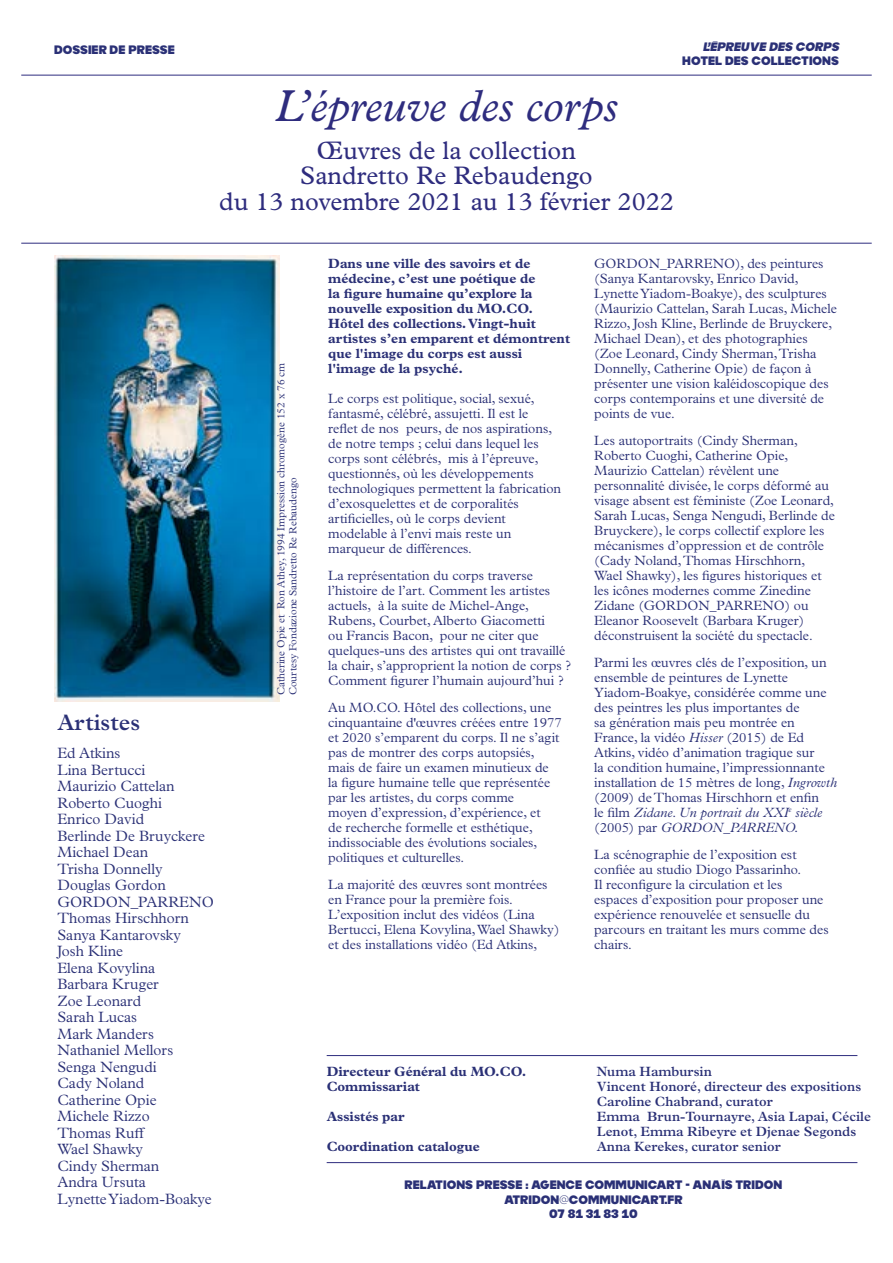
<style>
.page{position:relative;width:893px;height:1263px;background:#fff}
.page>*{position:absolute;margin:0;border:0;box-sizing:border-box;transform-origin:0 0}
.t1{font:italic 45px "Plantin MT Pro";color:#2e2c7e}
.t2{font:25.5px/25.5px "Plantin MT Pro";color:#2e2c7e;text-align:center}
.t3{font:600 22.5px "Plantin MT Pro";color:#2a3076}
.t4{font:300 15px/16.5px "Plantin MT Pro";color:#2a3076}
.t5{font:300 13.5px/15px "Plantin MT Pro";color:#2a3076}
.t6{font:700 13.5px/15px "Plantin MT Pro";color:#2a3076}
.t7{font:600 13.5px/15px "Plantin MT Pro";color:#2a3076}
.t8{font:900 12px/14.4px "MOCOSUNSET";color:#2a3076;text-align:center}
.t9{font:italic 900 12px "MOCOSUNSET";color:#2a3076}
.t10{font:300 10.5px/12px "Plantin MT Pro";color:#2a3076}
.s1{font-style:italic}
</style>
<div class="page">
<hr style="left:21px;top:243px;width:851px;height:1px;background:#2e2c7e">
<hr style="left:327px;top:1055px;width:530px;height:1px;background:#2e2c7e">
<img style="left:55px;top:256px;width:224px;height:446px">
<hr style="left:327px;top:1162px;width:530px;height:1px;background:#2e2c7e">
<hr style="left:21px;top:75px;width:851px;height:1px;background:#2e2c7e">
<p class="t8" style="left:54px;top:43px;width:122px">DOSSIER DE PRESSE</p>
<p class="t9" style="left:703px;top:41px;width:140px">L’ÉPREUVE DES CORPS</p>
<p class="t8" style="left:682px;top:54px;width:158px">HOTEL DES COLLECTIONS</p>
<h1 class="t1" style="left:275px;top:80px;width:345px">L’épreuve des corps</h1>
<h2 class="t2" style="left:219px;top:138px;width:456px">Œuvres de la collection<br>Sandretto Re Rebaudengo<br>du 13 novembre 2021 au 13 février 2022</h2>
<h3 class="t3" style="left:57px;top:709px;width:84px">Artistes</h3>
<p class="t4" style="left:57px;top:745px;width:158px">Ed Atkins<br>Lina Bertucci<br>Maurizio Cattelan<br>Roberto Cuoghi<br>Enrico David<br>Berlinde De Bruyckere<br>Michael Dean<br>Trisha Donnelly<br>Douglas Gordon<br>GORDON_PARRENO<br>Thomas Hirschhorn<br>Sanya Kantarovsky<br>Josh Kline<br>Elena Kovylina<br>Barbara Kruger<br>Zoe Leonard<br>Sarah Lucas<br>Mark Manders<br>Nathaniel Mellors<br>Senga Nengudi<br>Cady Noland<br>Catherine Opie<br>Michele Rizzo<br>Thomas Ruff<br>Wael Shawky<br>Cindy Sherman<br>Andra Ursuta<br>Lynette Yiadom-Boakye</p>
<p class="t10" style="left:275px;top:695px;width:334px;rotate:-90deg">Catherine Opie et Ron Athey, 1994 Impression chromogène 152 x 76 cm<br>Courtesy Fondazione Sandretto Re Rebaudengo</p>
<p class="t6" style="left:328px;top:256px;width:243px">Dans une ville des savoirs et de médecine, c’est une poétique de<br>la figure humaine qu’explore la nouvelle exposition du MO.CO.<br>Hôtel des collections. Vingt-huit artistes s’en emparent et démontrent que l'image du corps est aussi l'image de la psyché.</p>
<p class="t5" style="left:328px;top:391px;width:234px">Le corps est politique, social, sexué, fantasmé, célébré, assujetti. Il est le<br>reflet de nos peurs, de nos aspirations, de notre temps ; celui dans lequel les corps sont célébrés, mis à l’épreuve, questionnés, où les développements technologiques permettent la fabrication d’exosquelettes et de corporalités artificielles, où le corps devient modelable à l’envi mais reste un marqueur de différences.</p>
<p class="t5" style="left:328px;top:568px;width:245px">La représentation du corps traverse l’histoire de l’art. Comment les artistes actuels, à la suite de Michel-Ange, Rubens, Courbet, Alberto Giacometti<br>ou Francis Bacon, pour ne citer que quelques-uns des artistes qui ont travaillé la chair, s’approprient la notion de corps ?<br>Comment figurer l’humain aujourd’hui ?</p>
<p class="t5" style="left:328px;top:700px;width:235px">Au MO.CO. Hôtel des collections, une cinquantaine d'œuvres créées entre 1977 et 2020 s’emparent du corps. Il ne s’agit pas de montrer des corps autopsiés, mais de faire un examen minutieux de la figure humaine telle que représentée par les artistes, du corps comme<br>moyen d’expression, d’expérience, et<br>de recherche formelle et esthétique, indissociable des évolutions sociales, politiques et culturelles.</p>
<p class="t5" style="left:328px;top:877px;width:233px">La majorité des œuvres sont montrées en France pour la première fois.<br>L’exposition inclut des vidéos (Lina Bertucci, Elena Kovylina, Wael Shawky) et des installations vidéo (Ed Atkins,</p>
<p class="t5" style="left:594px;top:256px;width:244px">GORDON_PARRENO), des peintures (Sanya Kantarovsky, Enrico David, Lynette Yiadom-Boakye), des sculptures (Maurizio Cattelan, Sarah Lucas, Michele Rizzo, Josh Kline, Berlinde de Bruyckere, Michael Dean), et des photographies (Zoe Leonard, Cindy Sherman, Trisha Donnelly, Catherine Opie) de façon à présenter une vision kaléidoscopique des corps contemporains et une diversité de points de vue.</p>
<p class="t5" style="left:594px;top:433px;width:242px">Les autoportraits (Cindy Sherman, Roberto Cuoghi, Catherine Opie, Maurizio Cattelan) révèlent une personnalité divisée, le corps déformé au visage absent est féministe (Zoe Leonard, Sarah Lucas, Senga Nengudi, Berlinde de Bruyckere), le corps collectif explore les mécanismes d’oppression et de contrôle (Cady Noland, Thomas Hirschhorn, Wael Shawky), les figures historiques et les icônes modernes comme Zinedine Zidane (GORDON_PARRENO) ou Eleanor Roosevelt (Barbara Kruger) déconstruisent la société du spectacle.</p>
<p class="t5" style="left:594px;top:655px;width:244px">Parmi les œuvres clés de l’exposition, un ensemble de peintures de Lynette Yiadom-Boakye, considérée comme une des peintres les plus importantes de<br>sa génération mais peu montrée en France, la vidéo <span class="s1">Hisser</span> (2015) de Ed Atkins, vidéo d’animation tragique sur<br>la condition humaine, l’impressionnante installation de 15 mètres de long, <span class="s1">Ingrowth </span>(2009) de Thomas Hirschhorn et enfin<br>le film <span class="s1">Zidane</span>. <span class="s1">Un portrait du XXI</span><sup>e</sup> <span class="s1">siècle </span>(2005) par <span class="s1">GORDON_PARRENO.</span></p>
<p class="t5" style="left:594px;top:847px;width:236px">La scénographie de l’exposition est confiée au studio Diogo Passarinho.<br>Il reconfigure la circulation et les espaces d’exposition pour proposer une expérience renouvelée et sensuelle du parcours en traitant les murs comme des chairs.</p>
<p class="t6" style="left:327px;top:1064px;width:201px">Directeur Général du MO.CO.</p>
<p class="t7" style="left:597px;top:1064px;width:117px">Numa Hambursin</p>
<p class="t6" style="left:327px;top:1079px;width:95px">Commissariat</p>
<p class="t7" style="left:597px;top:1079px;width:266px">Vincent Honoré, directeur des expositions<br>Caroline Chabrand, curator</p>
<p class="t6" style="left:327px;top:1109px;width:79px">Assistés par</p>
<p class="t7" style="left:597px;top:1109px;width:276px">Emma Brun-Tournayre, Asia Lapai, Cécile<br>Lenot, Emma Ribeyre et Djenae Segonds</p>
<p class="t6" style="left:327px;top:1139px;width:155px">Coordination catalogue</p>
<p class="t7" style="left:597px;top:1139px;width:186px">Anna Kerekes, curator senior</p>
<p class="t8" style="left:405px;top:1178px;width:379px">RELATIONS PRESSE : AGENCE COMMUNICART - ANAÏS TRIDON<br>ATRIDON@COMMUNICART.FR<br>07 81 31 83 10</p>
</div>
